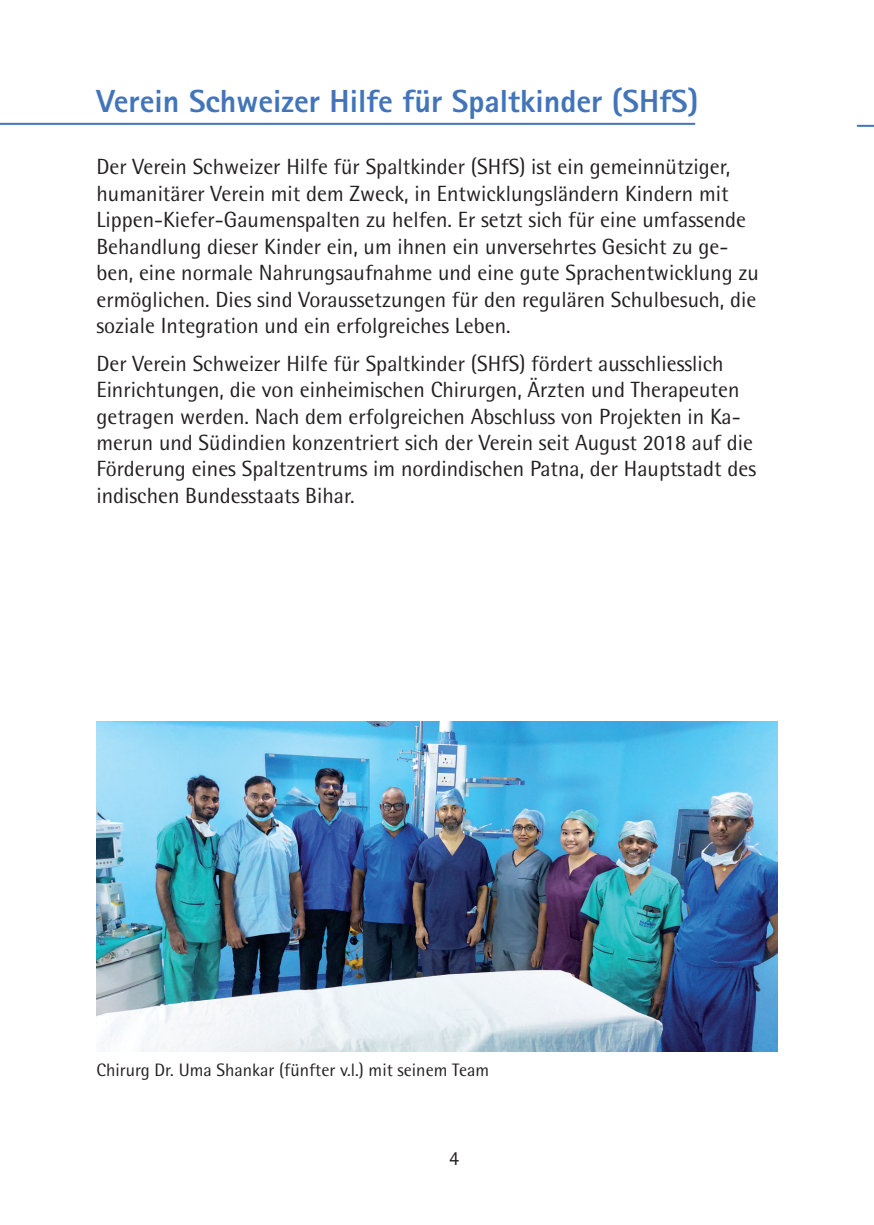
<style>
.page{position:relative;width:874px;height:1225px;background:#fff}
.page>*{position:absolute;margin:0;border:0;box-sizing:border-box;transform-origin:0 0}
.t1{font:800 32px "Rotis Sans Serif Std";color:#4274ba}
.t2{font:22px/26.4px "Rotis Semi Sans Std";color:#231f20}
.t3{font:20px "Rotis Sans Serif Std";color:#231f20}
.t4{font:18px "Rotis Semi Sans Std";color:#231f20}
</style>
<div class="page">
<svg style="left:857px;top:125px;width:16px;height:2px"></svg>
<hr style="left:0;top:123px;width:694px;height:2px;background:#4274ba">
<img style="left:96px;top:721px;width:681px;height:330px">
<h1 class="t1" style="left:96px;top:81px;width:603px">Verein Schweizer Hilfe für Spaltkinder (SHfS)</h1>
<p class="t2" style="left:96px;top:154px;width:663px">Der Verein Schweizer Hilfe für Spaltkinder (SHfS) ist ein gemeinnütziger, humanitärer Verein mit dem Zweck, in Entwicklungsländern Kindern mit Lippen-Kiefer-Gaumenspalten zu helfen. Er setzt sich für eine umfassende Behandlung dieser Kinder ein, um ihnen ein unversehrtes Gesicht zu ge&shy;ben, eine normale Nahrungsaufnahme und eine gute Sprachentwicklung zu ermöglichen. Dies sind Voraussetzungen für den regulären Schulbesuch, die soziale Integration und ein erfolgreiches Leben.</p>
<p class="t2" style="left:96px;top:350px;width:660px">Der Verein Schweizer Hilfe für Spaltkinder (SHfS) fördert ausschliesslich Einrichtungen, die von einheimischen Chirurgen, Ärzten und Therapeuten getragen werden. Nach dem erfolgreichen Abschluss von Projekten in Ka&shy;merun und Südindien konzentriert sich der Verein seit August 2018 auf die Förderung eines Spaltzentrums im nordindischen Patna, der Hauptstadt des indischen Bundesstaats Bihar.</p>
<p class="t4" style="left:96px;top:1059px;width:394px">Chirurg Dr. Uma Shankar (fünfter v.l.) mit seinem Team</p>
<p class="t3" style="left:449px;top:1147px;width:11px">4</p>
</div>
